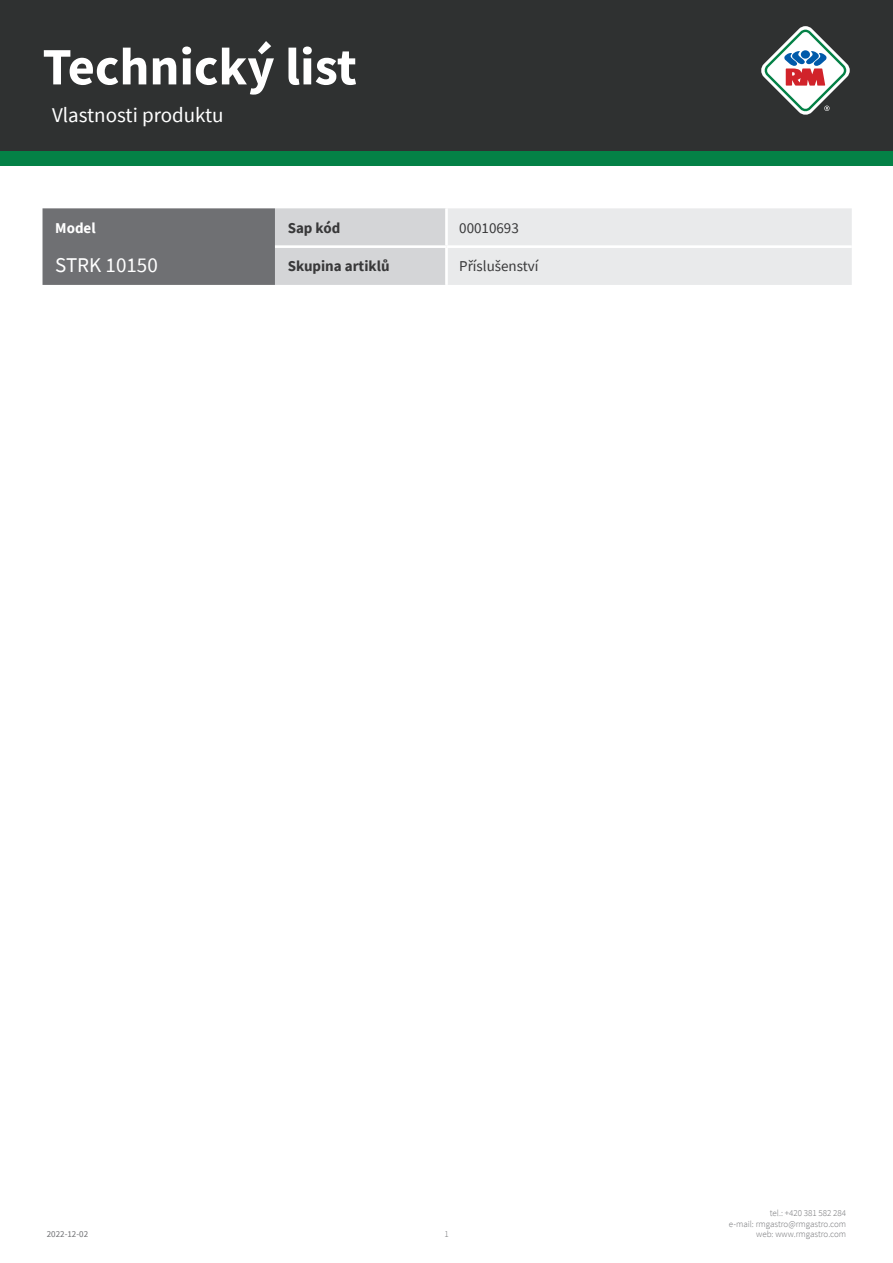
<style>
.page{position:relative;width:893px;height:1263px;background:#fff}
.page>*{position:absolute;margin:0;border:0;box-sizing:border-box;transform-origin:0 0}
.t1{font:700 52.5px "Source Sans Pro";color:#fff}
.kapitola{font:21px "Source Sans Pro";color:#fff}
.tabulka_-_headline{font:21px "Source Sans Pro";color:#fff}
.tabulka_-_text{font:15px "Source Sans Pro";color:#383839}
.tabulka_-_text-2{font:700 15px "Source Sans Pro";color:#383839}
.tabulka_-_text-3{font:700 15px "Source Sans Pro";color:#fff}
.t2{font:300 9px/10.8px "Source Sans Pro";color:#6f7073;text-align:right}
.t3{font:9px "Source Sans Pro";color:#6f7073}
</style>
<div class="page">
<div style="left:0;top:0;width:893px;height:166px;background:#048146"></div>
<div style="left:0;top:0;width:893px;height:151px;background:#2f3131"></div>
<svg style="left:761px;top:26px;width:89px;height:89px"></svg>
<svg style="left:43px;top:208px;width:809px;height:77px;background:#c0c1c3"></svg>
<hr style="left:445px;top:208px;width:3px;height:37px;background:#fff">
<hr style="left:275px;top:245px;width:171px;height:3px;background:#fff">
<hr style="left:446px;top:245px;width:406px;height:3px;background:#fff">
<hr style="left:445px;top:248px;width:3px;height:37px;background:#fff">
<h1 class="t1" style="left:43px;top:31px;width:316px">Technický list</h1>
<p class="kapitola" style="left:52px;top:101px;width:173px">Vlastnosti produktu</p>
<p class="tabulka_-_text-3" style="left:55px;top:218px;width:42px">Model</p>
<p class="tabulka_-_text-2" style="left:288px;top:218px;width:54px">Sap kód</p>
<p class="tabulka_-_text" style="left:459px;top:219px;width:61px">00010693</p>
<p class="tabulka_-_headline" style="left:55px;top:251px;width:104px">STRK 10150</p>
<p class="tabulka_-_text-2" style="left:288px;top:256px;width:103px">Skupina artiklů</p>
<p class="tabulka_-_text" style="left:459px;top:257px;width:81px">Příslušenství</p>
<p class="t3" style="left:47px;top:1229px;width:43px">2022-12-02</p>
<p class="t2" style="left:444px;top:1229px;width:6px">1</p>
<p class="t2" style="left:729px;top:1207px;width:119px">tel.: +420 381 582 284<br>e-mail: rmgastro@rmgastro.com web: www.rmgastro.com</p>
</div>
